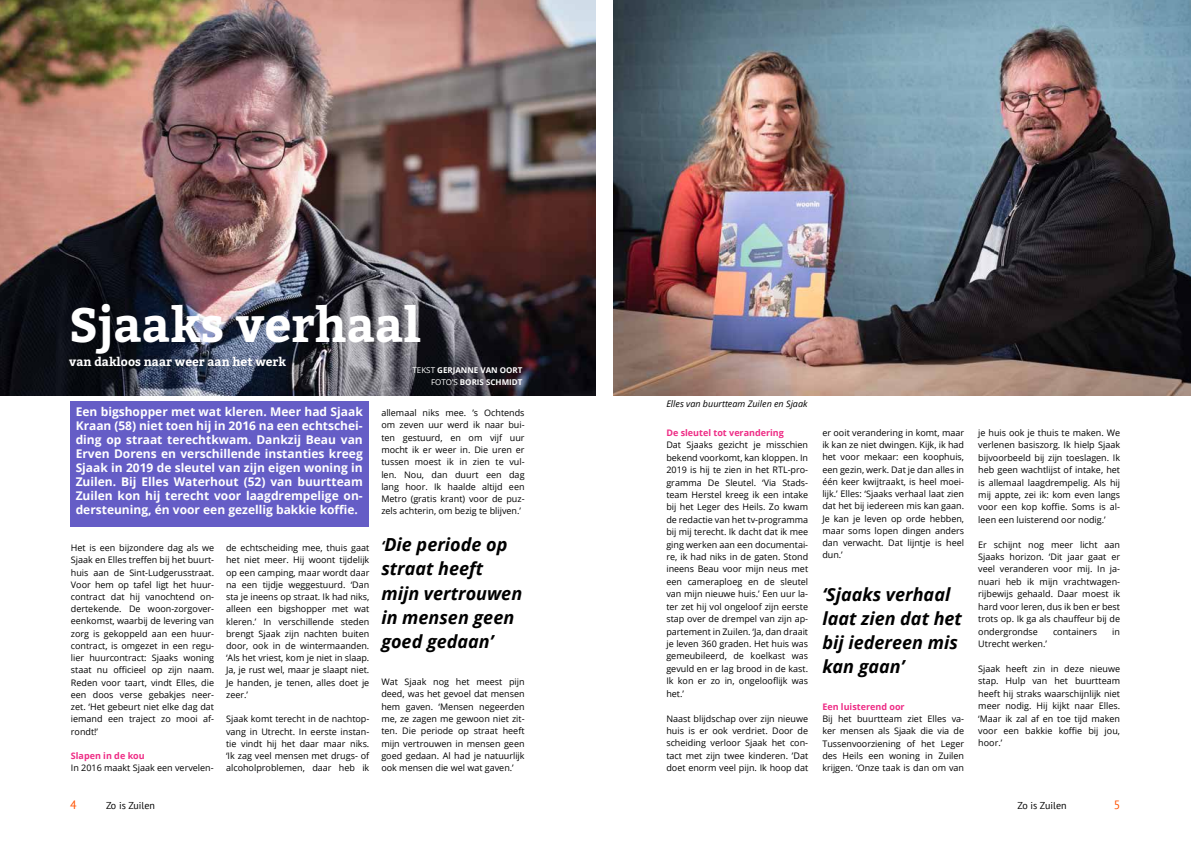
<style>
.page{position:relative;width:1191px;height:842px;background:#fff}
.page>*{position:absolute;margin:0;border:0;box-sizing:border-box;transform-origin:0 0}
.t1{font:700 48px "Bitter";color:#fff}
.t2{font:italic 700 18px/24.3px "Open Sans";color:#000}
.t3{font:700 12px/14px "Open Sans";color:#fff;text-align:justify}
.t4{font:700 12px "Bitter";color:#fff}
.t5{font:12px "PT Sans";color:#ff5100}
.t6{font:10px "PT Sans";color:#000}
.t7{font:9px/12.2px "Open Sans";color:#000;text-align:justify}
.t8{font:700 9px "Open Sans";color:#ee2c85}
.t9{font:italic 9px "Open Sans";color:#000}
.t10{font:700 8px/12px "Open Sans";color:#fff;text-align:right}
.s1{font-weight:400}
.s2{font-size:14px}
</style>
<div class="page">
<img style="left:614px;top:0;width:577px;height:395px">
<img style="left:0;top:0;width:595px;height:395px">
<div style="left:70px;top:401px;width:298px;height:125px;background:#655dc6"></div>
<h1 class="t1" style="left:69px;top:296px;width:353px">Sjaaks verhaal</h1>
<h3 class="t4" style="left:69px;top:355px;width:218px">van dakloos naar weer aan het werk</h3>
<p class="t10" style="left:412px;top:363px;width:111px"><span class="s1">TEKST</span> GERJANNE VAN OORT<br><span class="s1">FOTO’S</span> BORIS SCHMIDT</p>
<p class="t3" style="left:76px;top:404px;width:289px">Een bigshopper met wat kleren. Meer had Sjaak Kraan (58) niet toen hij in 2016 na een echtschei&shy;ding op straat terechtkwam. Dankzij Beau van Erven Dorens en verschillende instanties kreeg Sjaak in 2019 de sleutel van zijn eigen woning in Zuilen. Bij Elles Waterhout (52) van buurtteam Zuilen kon hij terecht voor laagdrempelige on&shy;dersteuning, én voor een gezellig bakkie koffie.</p>
<p class="t7" style="left:71px;top:541px;width:145px">Het is een bijzondere dag als we Sjaak en Elles treffen bij het buurt&shy;huis aan de Sint-Ludgerusstraat.<br>Voor hem op tafel ligt het huur&shy;contract dat hij vanochtend on&shy;dertekende. De woon-zorgover&shy;eenkomst, waarbij de levering van zorg is gekoppeld aan een huur&shy;contract, is omgezet in een regu&shy;lier huurcontract: Sjaaks woning staat nu officieel op zijn naam.<br>Reden voor taart, vindt Elles, die een doos verse gebakjes neer&shy;zet. ‘Het gebeurt niet elke dag dat iemand een traject zo mooi af&shy;rondt!’</p>
<p class="t8" style="left:71px;top:749px;width:75px">Slapen in de kou</p>
<p class="t7" style="left:71px;top:761px;width:144px">In 2016 maakt Sjaak een vervelen-</p>
<p class="t7" style="left:226px;top:542px;width:145px">de echtscheiding mee, thuis gaat het niet meer. Hij woont tijdelijk op een camping, maar wordt daar na een tijdje weggestuurd. ‘Dan sta je ineens op straat. Ik had niks, alleen een bigshopper met wat kleren.’ In verschillende steden brengt Sjaak zijn nachten buiten door, ook in de wintermaanden. ‘Als het vriest, kom je niet in slaap.<br>Ja, je rust wel, maar je slaapt niet.<br>Je handen, je tenen, alles doet je zeer.’</p>
<p class="t7" style="left:226px;top:713px;width:145px">Sjaak komt terecht in de nachtop&shy;vang in Utrecht. In eerste instan&shy;tie vindt hij het daar maar niks. ‘Ik zag veel mensen met drugs- of alcoholproblemen, daar heb ik</p>
<p class="t7" style="left:381px;top:406px;width:145px">allemaal niks mee. ’s Ochtends om zeven uur werd ik naar bui&shy;ten gestuurd, en om vijf uur mocht ik er weer in. Die uren er tussen moest ik in zien te vul&shy;len. Nou, dan duurt een dag lang hoor. Ik haalde altijd een Metro (gratis krant) voor de puz&shy;zels achterin, om bezig te blijven.’</p>
<h2 class="t2" style="left:381px;top:532px;width:142px"><span class="s2">‘</span>Die periode op straat heeft mijn vertrouwen in mensen geen goed gedaan’</h2>
<p class="t7" style="left:381px;top:675px;width:145px">Wat Sjaak nog het meest pijn deed, was het gevoel dat mensen hem gaven. ‘Mensen negeerden me, ze zagen me gewoon niet zit&shy;ten. Die periode op straat heeft mijn vertrouwen in mensen geen goed gedaan. Al had je natuurlijk ook mensen die wel wat gaven.’</p>
<h3 class="t5" style="left:70px;top:797px;width:8px">4</h3>
<p class="t6" style="left:106px;top:799px;width:51px">Zo is Zuilen</p>
<p class="t9" style="left:666px;top:398px;width:143px">Elles van buurtteam Zuilen en Sjaak</p>
<p class="t8" style="left:666px;top:426px;width:119px">De sleutel tot verandering</p>
<p class="t7" style="left:666px;top:438px;width:143px">Dat Sjaaks gezicht je misschien bekend voorkomt, kan kloppen. In 2019 is hij te zien in het RTL-pro&shy;gramma De Sleutel. ‘Via Stads&shy;team Herstel kreeg ik een intake bij het Leger des Heils. Zo kwam de redactie van het tv-programma bij mij terecht. Ik dacht dat ik mee ging werken aan een documentai&shy;re, ik had niks in de gaten. Stond ineens Beau voor mijn neus met een cameraploeg en de sleutel van mijn nieuwe huis.’ Een uur la&shy;ter zet hij vol ongeloof zijn eerste stap over de drempel van zijn ap&shy;partement in Zuilen. ‘Ja, dan draait je leven 360 graden. Het huis was gemeubileerd, de koelkast was gevuld en er lag brood in de kast.<br>Ik kon er zo in, ongelooflijk was het.’</p>
<p class="t7" style="left:666px;top:712px;width:143px">Naast blijdschap over zijn nieuwe huis is er ook verdriet. Door de scheiding verloor Sjaak het con&shy;tact met zijn twee kinderen. ’Dat doet enorm veel pijn. Ik hoop dat</p>
<p class="t7" style="left:822px;top:426px;width:143px">er ooit verandering in komt, maar ik kan ze niet dwingen. Kijk, ik had het voor mekaar: een koophuis, een gezin, werk. Dat je dan alles in één keer kwijtraakt, is heel moei&shy;lijk.’ Elles: ‘Sjaaks verhaal laat zien dat het bij iedereen mis kan gaan.<br>Je kan je leven op orde hebben, maar soms lopen dingen anders dan verwacht. Dat lijntje is heel dun.’</p>
<h2 class="t2" style="left:822px;top:582px;width:141px">‘Sjaaks verhaal laat zien dat het bij iedereen mis kan gaan’</h2>
<p class="t8" style="left:822px;top:700px;width:84px">Een luisterend oor</p>
<p class="t7" style="left:822px;top:712px;width:143px">Bij het buurtteam ziet Elles va&shy;ker mensen als Sjaak die via de Tussenvoorziening of het Leger des Heils een woning in Zuilen krijgen. ‘Onze taak is dan om van</p>
<p class="t7" style="left:978px;top:426px;width:143px">je huis ook je thuis te maken. We verlenen basiszorg. Ik hielp Sjaak bijvoorbeeld bij zijn toeslagen. Ik heb geen wachtlijst of intake, het is allemaal laagdrempelig. Als hij mij appte, zei ik: kom even langs voor een kop koffie. Soms is al&shy;leen een luisterend oor nodig.’</p>
<p class="t7" style="left:978px;top:538px;width:143px">Er schijnt nog meer licht aan Sjaaks horizon. ‘Dit jaar gaat er veel veranderen voor mij. In ja&shy;nuari heb ik mijn vrachtwagen&shy;rijbewijs gehaald. Daar moest ik hard voor leren, dus ik ben er best trots op. Ik ga als chauffeur bij de ondergrondse</p>
<p class="t7" style="left:1053px;top:625px;width:46px">containers</p>
<p class="t7" style="left:1112px;top:625px;width:9px">in</p>
<p class="t7" style="left:978px;top:637px;width:70px">Utrecht werken.’</p>
<p class="t7" style="left:978px;top:662px;width:143px">Sjaak heeft zin in deze nieuwe stap. Hulp van het buurtteam heeft hij straks waarschijnlijk niet meer nodig. Hij kijkt naar Elles. ‘Maar ik zal af en toe tijd maken voor een bakkie koffie bij jou, hoor.’</p>
<p class="t6" style="left:1017px;top:799px;width:51px">Zo is Zuilen</p>
<h3 class="t5" style="left:1113px;top:797px;width:8px">5</h3>
</div>
